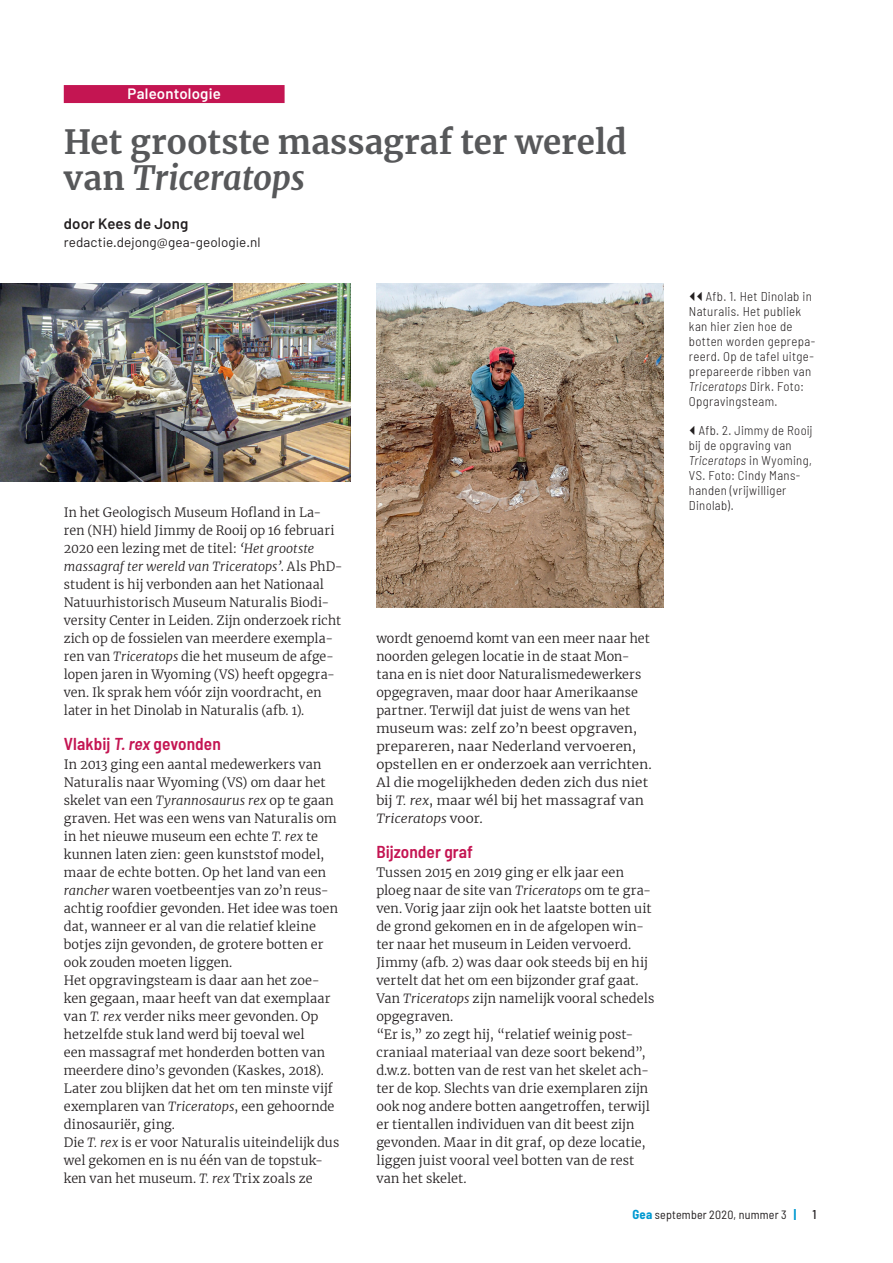
<style>
.page{position:relative;width:893px;height:1263px;background:#fff}
.page>*{position:absolute;margin:0;border:0;box-sizing:border-box;transform-origin:0 0}
.t1{font:700 33px/36px "Merriweather";color:#57585a}
.t2{font:600 semi-condensed 17.25px "Barlow";letter-spacing:.005em;color:#c41552}
.t3{font:600 15px "Barlow";letter-spacing:.01em;color:#231f20}
.t4{font:600 15px "Barlow";letter-spacing:.01em;color:#fff}
.t5{font:13.5px "Barlow";letter-spacing:.005em;color:#231f20}
.t6{font:300 12.75px/18px "Merriweather";letter-spacing:.01em;color:#231f20}
.t7{font:300 semi-condensed 12.75px/15px "Barlow";letter-spacing:.025em;color:#231f20}
.t8{font:500 semi-condensed 12.75px "Barlow";color:#231f20}
.t9{font:semi-condensed 12px "Barlow";letter-spacing:.02em;color:#231f20}
.s1{font-style:italic}
.s2{font-weight:700;font-size:12.75px;color:#0099d1}
</style>
<div class="page">
<div style="left:64px;top:85px;width:221px;height:18px;background:#c41552"></div>
<img style="left:376px;top:283px;width:287px;height:324px">
<img style="left:0;top:283px;width:351px;height:199px">
<p class="t4" style="left:128px;top:84px;width:95px">Paleontologie</p>
<h1 class="t1" style="left:64px;top:123px;width:564px">Het grootste massagraf ter wereld van <span class="s1">Triceratops</span></h1>
<p class="t3" style="left:64px;top:214px;width:126px">door Kees de Jong</p>
<p class="t5" style="left:64px;top:234px;width:198px">redactie.dejong@gea-geologie.nl</p>
<p class="t6" style="left:64px;top:503px;width:281px">In het Geologisch Museum Hofland in La&shy;ren (NH) hield Jimmy de Rooij op 16 februari 2020 een lezing met de titel: <span class="s1">‘Het grootste massagraf ter wereld van Triceratops’</span>. Als PhD&shy;student is hij verbonden aan het Nationaal Natuurhistorisch Museum Naturalis Biodi&shy;versity Center in Leiden. Zijn onderzoek richt zich op de fossielen van meerdere exempla&shy;ren van <span class="s1">Triceratops</span> die het museum de afge&shy;lopen jaren in Wyoming (VS) heeft opgegra&shy;ven. Ik sprak hem vóór zijn voordracht, en later in het Dinolab in Naturalis (afb. 1).</p>
<h2 class="t2" style="left:64px;top:731px;width:159px">Vlakbij <span class="s1">T. rex</span> gevonden</h2>
<p class="t6" style="left:64px;top:755px;width:277px">In 2013 ging een aantal medewerkers van Naturalis naar Wyoming (VS) om daar het skelet van een <span class="s1">Tyrannosaurus rex</span> op te gaan graven. Het was een wens van Naturalis om in het nieuwe museum een echte <span class="s1">T. rex</span> te kunnen laten zien: geen kunststof model, maar de echte botten. Op het land van een <span class="s1">rancher</span> waren voetbeentjes van zo’n reus&shy;achtig roofdier gevonden. Het idee was toen dat, wanneer er al van die relatief kleine botjes zijn gevonden, de grotere botten er ook zouden moeten liggen.<br>Het opgravingsteam is daar aan het zoe&shy;ken gegaan, maar heeft van dat exemplaar van <span class="s1">T. rex</span> verder niks meer gevonden. Op hetzelfde stuk land werd bij toeval wel<br>een massagraf met honderden botten van meerdere dino’s gevonden (Kaskes, 2018).<br>Later zou blijken dat het om ten minste vijf exemplaren van <span class="s1">Triceratops</span>, een gehoornde dinosauriër, ging.<br>Die <span class="s1">T. rex</span> is er voor Naturalis uiteindelijk dus wel gekomen en is nu één van de topstuk&shy;ken van het museum. <span class="s1">T. rex</span> Trix zoals ze</p>
<p class="t6" style="left:376px;top:629px;width:277px">wordt genoemd komt van een meer naar het noorden gelegen locatie in de staat Mon&shy;tana en is niet door Naturalismedewerkers opgegraven, maar door haar Amerikaanse partner. Terwijl dat juist de wens van het museum was: zelf zo’n beest opgraven, prepareren, naar Nederland vervoeren, opstellen en er onderzoek aan verrichten.<br>Al die mogelijkheden deden zich dus niet bij <span class="s1">T. rex</span>, maar wél bij het massagraf van <span class="s1">Triceratops</span> voor.</p>
<h2 class="t2" style="left:376px;top:839px;width:98px">Bijzonder graf</h2>
<p class="t6" style="left:376px;top:863px;width:280px">Tussen 2015 en 2019 ging er elk jaar een ploeg naar de site van <span class="s1">Triceratops</span> om te gra&shy;ven. Vorig jaar zijn ook het laatste botten uit de grond gekomen en in de afgelopen win&shy;ter naar het museum in Leiden vervoerd.<br>Jimmy (afb. 2) was daar ook steeds bij en hij vertelt dat het om een bijzonder graf gaat.<br>Van <span class="s1">Triceratops</span> zijn namelijk vooral schedels opgegraven.<br>“Er is,” zo zegt hij, “relatief weinig post&shy;craniaal materiaal van deze soort bekend”, d.w.z. botten van de rest van het skelet ach&shy;ter de kop. Slechts van drie exemplaren zijn ook nog andere botten aangetroffen, terwijl er tientallen individuen van dit beest zijn gevonden. Maar in dit graf, op deze locatie, liggen juist vooral veel botten van de rest van het skelet.</p>
<p class="t7" style="left:689px;top:288px;width:128px;text-indent:17px">Afb. 1. Het Dinolab in<br>Naturalis. Het publiek kan hier zien hoe de botten worden geprepa&shy;reerd. Op de tafel uitge&shy;prepareerde ribben van<br><span class="s1">Triceratops</span> Dirk. Foto:<br>Opgravingsteam.</p>
<p class="t7" style="left:689px;top:422px;width:125px;text-indent:10px">Afb. 2. Jimmy de Rooij bij de opgraving van<br><span class="s1">Triceratops</span> in Wyoming,<br>VS. Foto: Cindy Mans&shy;handen (vrijwilliger<br>Dinolab).</p>
<p class="t9" style="left:632px;top:1206px;width:165px"><span class="s2">Gea</span> september 2020, nummer 3 <span class="s2">|</span></p>
<p class="t8" style="left:812px;top:1205px;width:5px">1</p>
</div>
